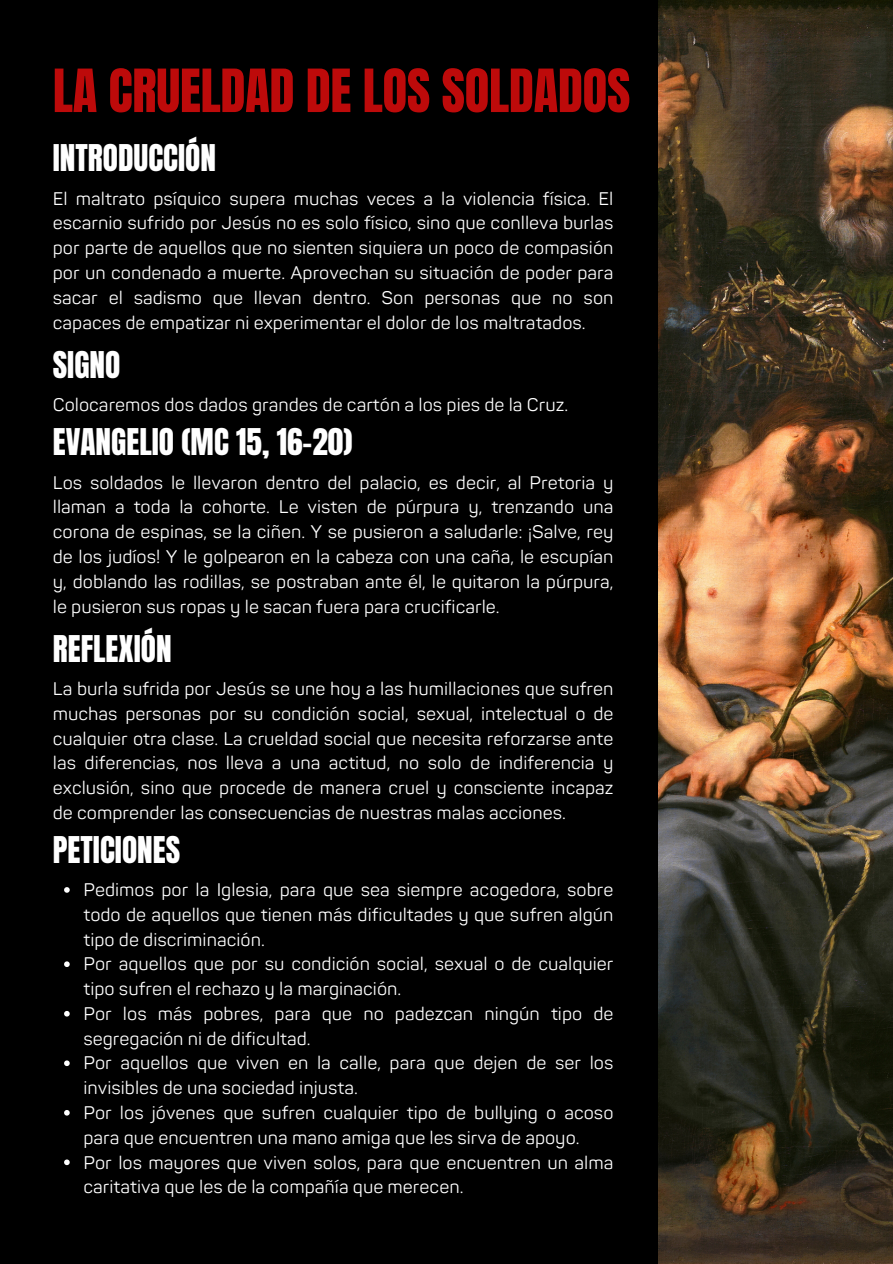
<style>
.page{position:relative;width:893px;height:1264px;background:#fff}
.page>*{position:absolute;margin:0;border:0;box-sizing:border-box;transform-origin:0 0}
.t1{font:50.55px "Anton";letter-spacing:-.005em;color:#bd0a0a}
.t2{font:31.35px "Anton";color:#fff}
.t3{font:18px/24.8px "Panton";color:#fff}
</style>
<div class="page">
<div style="left:0;top:0;width:892px;height:1263px;background:#000"></div>
<img style="left:658px;top:0;width:234px;height:1263px">
<svg style="left:64px;top:887px;width:6px;height:5px"></svg>
<svg style="left:64px;top:961px;width:6px;height:6px"></svg>
<svg style="left:64px;top:1011px;width:6px;height:5px"></svg>
<svg style="left:64px;top:1060px;width:6px;height:6px"></svg>
<svg style="left:64px;top:1110px;width:6px;height:5px"></svg>
<svg style="left:64px;top:1159px;width:6px;height:6px"></svg>
<p class="t1" style="left:53px;top:54px;width:579px">LA CRUELDAD DE LOS SOLDADOS</p>
<h2 class="t2" style="left:53px;top:135px;width:165px">INTRODUCCIÓN</h2>
<h1 class="t3" style="left:53px;top:187px;width:562px;text-align:justify">El maltrato psíquico supera muchas veces a la violencia física. El escarnio sufrido por Jesús no es solo físico, sino que conlleva burlas por parte de aquellos que no sienten siquiera un poco de compasión por un condenado a muerte. Aprovechan su situación de poder para sacar el sadismo que llevan dentro. Son personas que no son capaces de empatizar ni experimentar el dolor de los maltratados.</h1>
<h2 class="t2" style="left:53px;top:342px;width:69px">SIGNO</h2>
<p class="t3" style="left:53px;top:393px;width:517px">Colocaremos dos dados grandes de cartón a los pies de la Cruz.</p>
<h2 class="t2" style="left:53px;top:419px;width:301px">EVANGELIO (MC 15, 16-20)</h2>
<p class="t3" style="left:53px;top:470px;width:562px;text-align:justify">Los soldados le llevaron dentro del palacio, es decir, al Pretoria y llaman a toda la cohorte. Le visten de púrpura y, trenzando una corona de espinas, se la ciñen. Y se pusieron a saludarle: ¡Salve, rey de los judíos! Y le golpearon en la cabeza con una caña, le escupían y, doblando las rodillas, se postraban ante él, le quitaron la púrpura, le pusieron sus ropas y le sacan fuera para crucificarle.</p>
<h2 class="t2" style="left:53px;top:626px;width:120px">REFLEXIÓN</h2>
<p class="t3" style="left:53px;top:677px;width:562px;text-align:justify">La burla sufrida por Jesús se une hoy a las humillaciones que sufren muchas personas por su condición social, sexual, intelectual o de cualquier otra clase. La crueldad social que necesita reforzarse ante las diferencias, nos lleva a una actitud, no solo de indiferencia y exclusión, sino que procede de manera cruel y consciente incapaz de comprender las consecuencias de nuestras malas acciones.</p>
<p class="t2" style="left:53px;top:827px;width:129px">PETICIONES</p>
<p class="t3" style="left:83px;top:878px;width:531px;text-align:justify">Pedimos por la Iglesia, para que sea siempre acogedora, sobre todo de aquellos que tienen más dificultades y que sufren algún tipo de discriminación.</p>
<h2 class="t3" style="left:83px;top:952px;width:531px">Por aquellos que por su condición social, sexual o de cualquier tipo sufren el rechazo y la marginación.</h2>
<p class="t3" style="left:83px;top:1001px;width:531px">Por los más pobres, para que no padezcan ningún tipo de segregación ni de dificultad.</p>
<p class="t3" style="left:83px;top:1051px;width:531px">Por aquellos que viven en la calle, para que dejen de ser los invisibles de una sociedad injusta.</p>
<p class="t3" style="left:83px;top:1100px;width:531px">Por los jóvenes que sufren cualquier tipo de bullying o acoso para que encuentren una mano amiga que les sirva de apoyo.</p>
<p class="t3" style="left:83px;top:1150px;width:531px">Por los mayores que viven solos, para que encuentren un alma caritativa que les de la compañía que merecen.</p>
</div>
